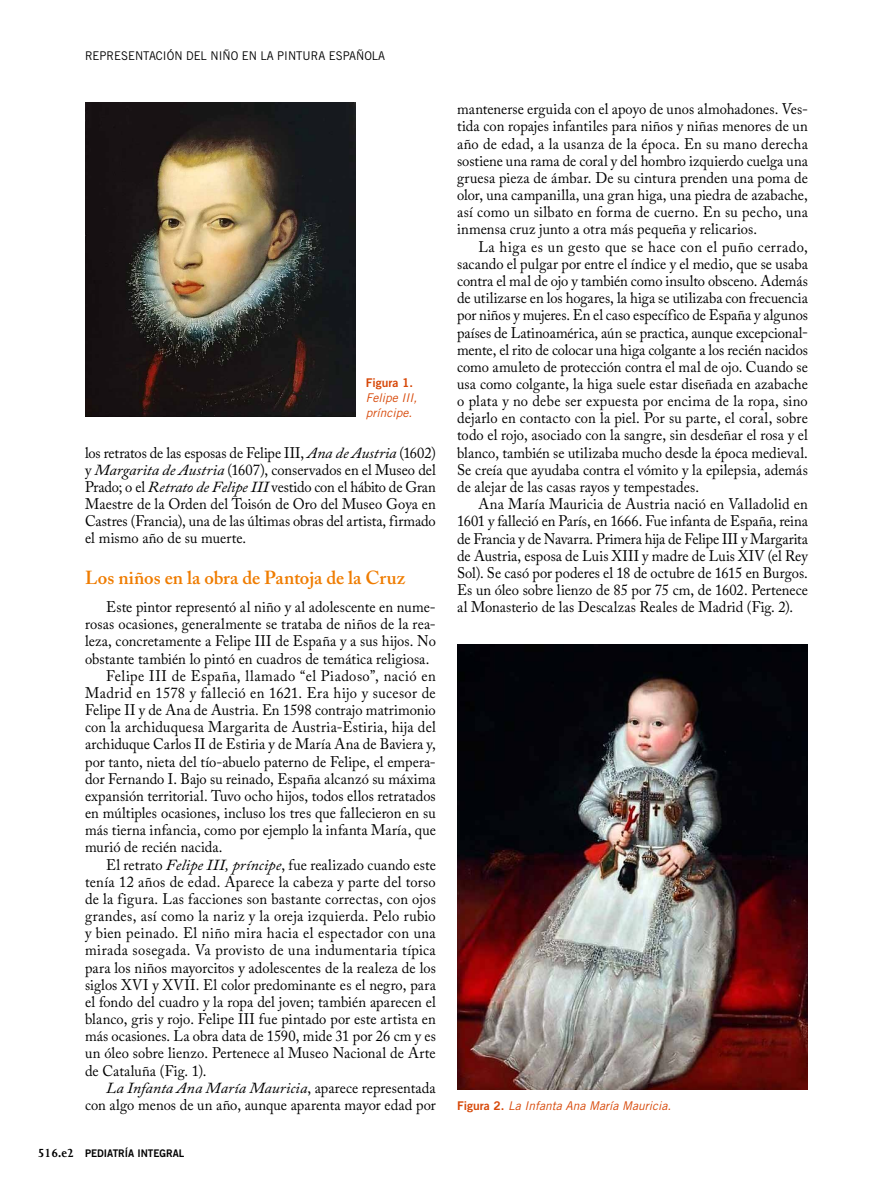
<style>
.page{position:relative;width:893px;height:1191px;background:#fff}
.page>*{position:absolute;margin:0;border:0;box-sizing:border-box;transform-origin:0 0}
.t1{font:600 18.75px "Adobe Caslon Pro";letter-spacing:-.005em;color:#ef7c00}
.t2{font:15.3px/17.1px "Adobe Caslon Pro";letter-spacing:.01em;color:#000;text-align:justify;scale:.95 1}
.t3{font:italic 15.3px "Adobe Caslon Pro";letter-spacing:.005em;color:#000;scale:1.05 1}
.t4{font:15.3px "Adobe Caslon Pro";letter-spacing:.035em;color:#000;scale:.95 1}
.t5{font:italic 12px/15px "Trade Gothic";color:#d74808}
.t6{font:12px "Trade Gothic";color:#000;scale:.95 1}
.t7{font:12px "Trade Gothic Bold Two";color:#d74808}
.t8{font:10.5px "Trade Gothic Bold Two";color:#000;scale:.95 1}
.s1{font-style:italic}
.s2{font-style:normal}
.s3{font-family:"Joanna MT Std";font-weight:700;font-size:13.5px}
.s4{font-family:"Trade Gothic Bold Two";font-style:normal}
</style>
<div class="page">
<img style="left:85px;top:103px;width:270px;height:314px">
<img style="left:457px;top:644px;width:351px;height:446px">
<p class="t6" style="left:85px;top:49px;width:317px">REPR ESENTACIÓN DEL NIÑO EN LA PINTURA ESPAÑOLA</p>
<p class="t7" style="left:366px;top:375px;width:49px">Figura 1.</p>
<p class="t5" style="left:366px;top:390px;width:53px">Felipe III, príncipe.</p>
<p class="t2" style="left:85px;top:444px;width:371px">los retratos de las esposas de Felipe III, <span class="s1">Ana de Austria</span> (1602) y <span class="s1">Margarita de Austria</span> (1607), conservados en el Museo del Prado; o el <span class="s1">Retrato de Felipe III</span> vestido con el hábito de Gran Maestre de la Orden del Toisón de Oro del Museo Goya en Castres (Francia), una de las últimas obras del artista, firmado el mismo año de su muerte.</p>
<p class="t1" style="left:85px;top:566px;width:322px">Los niños en la obra de Pantoja de la Cruz</p>
<p class="t2" style="left:106px;top:598px;width:348px">Este pintor representó al niño y al adolescente en nume-</p>
<p class="t2" style="left:85px;top:615px;width:371px">rosas ocasiones, generalmente se trataba de niños de la rea-</p>
<p class="t2" style="left:85px;top:632px;width:371px">leza, concretamente a Felipe III de España y a sus hijos. No</p>
<p class="t2" style="left:85px;top:650px;width:364px">obstante también lo pintó en cuadros de temática religiosa.</p>
<p class="t4" style="left:106px;top:666px;width:348px">Felipe III de España, llamado “el Piadoso”, nació en</p>
<p class="t2" style="left:85px;top:684px;width:371px">Madrid en 1578 y falleció en 1621. Era hijo y sucesor de</p>
<p class="t2" style="left:85px;top:701px;width:371px">Felipe II y de Ana de Austria. En 1598 contrajo matrimonio</p>
<p class="t2" style="left:85px;top:718px;width:371px">con la archiduquesa Margarita de Austria-Estiria, hija del</p>
<p class="t2" style="left:85px;top:735px;width:371px">archiduque Carlos II de Estiria y de María Ana de Baviera y,</p>
<p class="t2" style="left:85px;top:753px;width:371px">por tanto, nieta del tío-abuelo paterno de Felipe, el empera-</p>
<p class="t2" style="left:85px;top:770px;width:371px">dor Fernando I. Bajo su reinado, España alcanzó su máxima</p>
<p class="t2" style="left:85px;top:787px;width:371px">expansión territorial. Tuvo ocho hijos, todos ellos retratados</p>
<p class="t2" style="left:85px;top:804px;width:371px">en múltiples ocasiones, incluso los tres que fallecieron en su</p>
<p class="t2" style="left:85px;top:821px;width:371px">más tierna infancia, como por ejemplo la infanta María, que</p>
<p class="t2" style="left:85px;top:838px;width:146px">murió de recién nacida.</p>
<p class="t2" style="left:106px;top:855px;width:348px">El retrato <span class="s1">Felipe III, príncipe</span>, fue realizado cuando este</p>
<p class="t2" style="left:85px;top:873px;width:371px">tenía 12 años de edad. Aparece la cabeza y parte del torso</p>
<p class="t2" style="left:85px;top:890px;width:371px">de la figura. Las facciones son bastante correctas, con ojos</p>
<p class="t2" style="left:85px;top:907px;width:371px">grandes, así como la nariz y la oreja izquierda. Pelo rubio</p>
<p class="t2" style="left:85px;top:924px;width:371px">y bien peinado. El niño mira hacia el espectador con una</p>
<p class="t2" style="left:85px;top:941px;width:371px">mirada sosegada. Va provisto de una indumentaria típica</p>
<p class="t2" style="left:85px;top:958px;width:371px">para los niños mayorcitos y adolescentes de la realeza de los</p>
<p class="t2" style="left:85px;top:976px;width:371px">siglos XVI y XVII. El color predominante es el negro, para</p>
<p class="t2" style="left:85px;top:993px;width:371px">el fondo del cuadro y la ropa del joven; también aparecen el</p>
<p class="t2" style="left:85px;top:1010px;width:371px">blanco, gris y rojo. Felipe III fue pintado por este artista en</p>
<p class="t2" style="left:85px;top:1027px;width:371px">más ocasiones. La obra data de 1590, mide 31 por 26 cm y es</p>
<p class="t2" style="left:85px;top:1044px;width:371px">un óleo sobre lienzo. Pertenece al Museo Nacional de Arte</p>
<p class="t2" style="left:85px;top:1061px;width:129px">de Cataluña (Fig. 1).</p>
<p class="t3" style="left:106px;top:1078px;width:315px">La Infanta Ana María Mauricia<span class="s2">, aparece representada</span></p>
<p class="t2" style="left:85px;top:1096px;width:371px">con algo menos de un año, aunque aparenta mayor edad por</p>
<p class="t8" style="left:38px;top:1146px;width:156px"><span class="s3">516.e2</span> PEDIATRÍA INTEGRAL</p>
<p class="t2" style="left:457px;top:100px;width:371px">mantenerse erguida con el apoyo de unos almohadones. Ves&shy;tida con ropajes infantiles para niños y niñas menores de un año de edad, a la usanza de la época. En su mano derecha sostiene una rama de coral y del hombro izquierdo cuelga una gruesa pieza de ámbar. De su cintura prenden una poma de olor, una campanilla, una gran higa, una piedra de azabache, así como un silbato en forma de cuerno. En su pecho, una inmensa cruz junto a otra más pequeña y relicarios.</p>
<p class="t2" style="left:457px;top:238px;width:371px;text-indent:21px">La higa es un gesto que se hace con el puño cerrado, sacando el pulgar por entre el índice y el medio, que se usaba contra el mal de ojo y también como insulto obsceno. Además de utilizarse en los hogares, la higa se utilizaba con frecuencia por niños y mujeres. En el caso específico de España y algunos países de Latinoamérica, aún se practica, aunque excepcional&shy;mente, el rito de colocar una higa colgante a los recién nacidos como amuleto de protección contra el mal de ojo. Cuando se usa como colgante, la higa suele estar diseñada en azabache o plata y no debe ser expuesta por encima de la ropa, sino dejarlo en contacto con la piel. Por su parte, el coral, sobre todo el rojo, asociado con la sangre, sin desdeñar el rosa y el blanco, también se utilizaba mucho desde la época medieval.<br>Se creía que ayudaba contra el vómito y la epilepsia, además de alejar de las casas rayos y tempestades.</p>
<p class="t2" style="left:457px;top:495px;width:371px;text-indent:21px">Ana María Mauricia de Austria nació en Valladolid en 1601 y falleció en París, en 1666. Fue infanta de España, reina de Francia y de Navarra. Primera hija de Felipe III y Margarita de Austria, esposa de Luis XIII y madre de Luis XIV (el Rey Sol). Se casó por poderes el 18 de octubre de 1615 en Burgos.<br>Es un óleo sobre lienzo de 85 por 75 cm, de 1602. Pertenece al Monasterio de las Descalzas Reales de Madrid (Fig. 2).</p>
<p class="t5" style="left:457px;top:1098px;width:215px"><span class="s4">Figura 2.</span> La Infanta Ana María Mauricia.</p>
</div>
